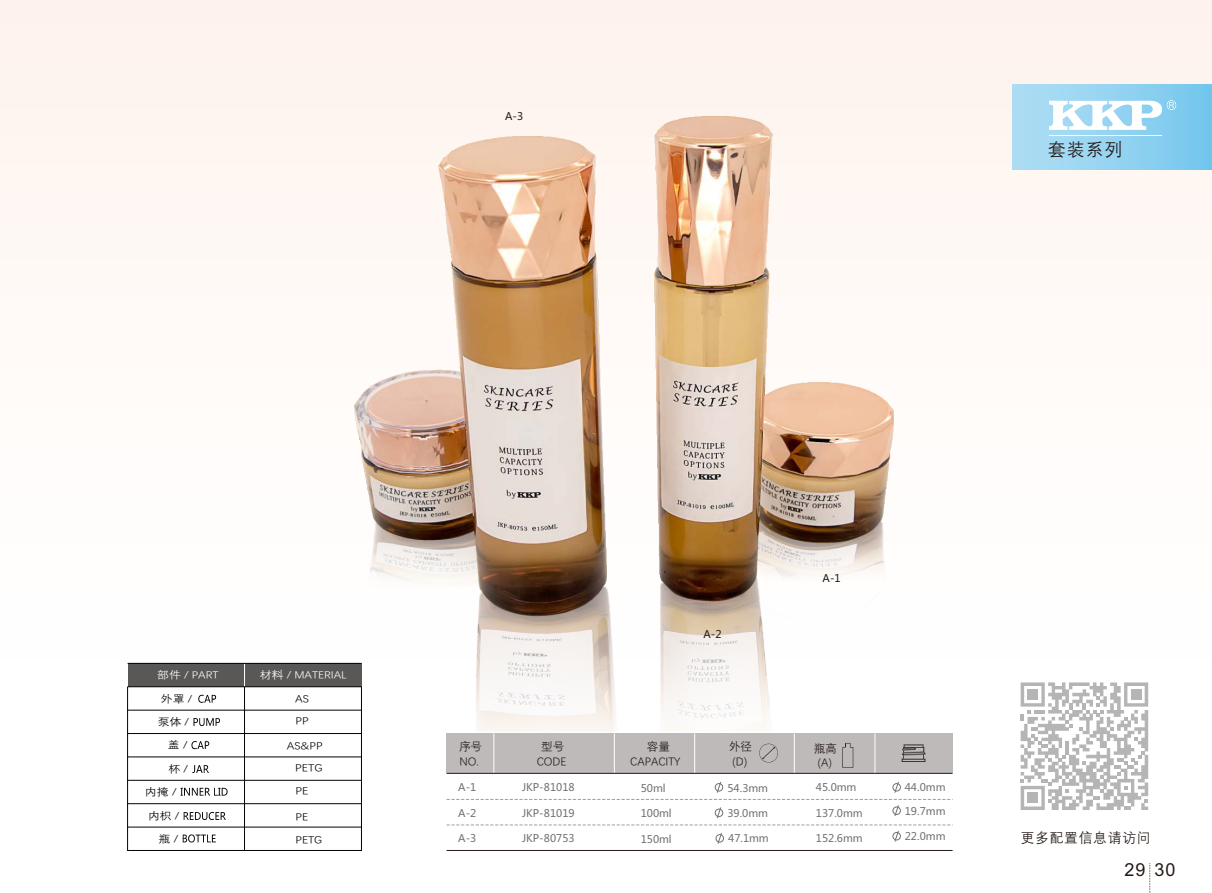
<style>
.page{position:relative;width:1212px;height:893px;background:#fff}
.page>*{position:absolute;margin:0;border:0;box-sizing:border-box;transform-origin:0 0}
.t1{font:18px "Dengxian";color:#231916}
.t2{font:18px "Arial";color:#231916}
.t3{font:13.8px "Dengxian";letter-spacing:.055em;color:#231916}
.t4{font:11.55px/14.7px "Dengxian";color:#231916;text-align:center}
.t5{font:10.5px "Microsoft Ya Hei";color:#717171}
.t6{font:10.5px "Dengxian";color:#070403;scale:1.14 1}
.t7{font:10.5px "Microsoft Ya Hei";color:#231916}
.t8{font:10.5px "Dengxian";color:#070403;scale:1.16 1}
.t9{font:10.35px "Dengxian";color:#fff;scale:1.14 1}
.t10{font:10.35px "Dengxian";letter-spacing:.01em;color:#070403;scale:1.14 1}
.t11{font:10.35px "Dengxian";letter-spacing:.01em;color:#070403;scale:1.16 1}
</style>
<div class="page">
<div style="left:0;top:0;width:1212px;height:893px;background:linear-gradient(to right,#fef9f6,#fef9f6)"></div>
<div style="left:128px;top:663px;width:233px;height:24px;background:#595857"></div>
<hr style="left:127px;top:687px;width:1px;height:163px;background:#060202">
<hr style="left:361px;top:687px;width:1px;height:163px;background:#060202">
<hr style="left:128px;top:710px;width:233px;height:1px;background:#060202">
<hr style="left:244px;top:687px;width:1px;height:163px;background:#060202">
<svg style="left:183px;top:834px;width:33px;height:8px"></svg>
<svg style="left:184px;top:812px;width:42px;height:8px"></svg>
<svg style="left:244px;top:664px;width:1px;height:22px"></svg>
<hr style="left:128px;top:663px;width:233px;height:1px;background:#060202">
<svg style="left:191px;top:741px;width:18px;height:8px"></svg>
<svg style="left:193px;top:718px;width:27px;height:8px"></svg>
<svg style="left:198px;top:695px;width:18px;height:8px"></svg>
<hr style="left:128px;top:686px;width:233px;height:1px;background:#060202">
<hr style="left:128px;top:733px;width:233px;height:1px;background:#060202">
<hr style="left:128px;top:803px;width:233px;height:1px;background:#060202">
<hr style="left:128px;top:827px;width:233px;height:1px;background:#060202">
<hr style="left:128px;top:850px;width:233px;height:1px;background:#060202">
<svg style="left:181px;top:788px;width:47px;height:8px"></svg>
<hr style="left:128px;top:757px;width:233px;height:1px;background:#060202">
<img style="left:354px;top:116px;width:539px;height:616px">
<div style="left:1012px;top:84px;width:200px;height:86px;background:linear-gradient(to right,#b1dff4,#75c7ed)"></div>
<svg style="left:1049px;top:100px;width:127px;height:30px"></svg>
<hr style="left:1049px;top:135px;width:113px;height:1px;background:#fff">
<div style="left:446px;top:733px;width:506px;height:40px;background:#bdbab9"></div>
<svg style="left:902px;top:745px;width:23px;height:17px"></svg>
<svg style="left:842px;top:743px;width:11px;height:25px"></svg>
<hr style="left:614px;top:733px;width:1px;height:40px;background:#fff">
<hr style="left:694px;top:733px;width:1px;height:40px;background:#fff">
<hr style="left:494px;top:733px;width:1px;height:40px;background:#fff">
<svg style="left:759px;top:744px;width:19px;height:18px"></svg>
<hr style="left:794px;top:733px;width:1px;height:40px;background:#fff">
<hr style="left:875px;top:733px;width:1px;height:40px;background:#fff">
<hr style="left:446px;top:773px;width:506px;height:1px;background:#231916">
<hr style="left:446px;top:850px;width:506px;height:1px;background:#231916">
<hr style="left:128px;top:780px;width:233px;height:1px;background:#060202">
<svg style="left:192px;top:765px;width:17px;height:8px"></svg>
<svg style="left:446px;top:781px;width:506px;height:38px"></svg>
<svg style="left:446px;top:825px;width:506px;height:20px"></svg>
<svg style="left:1020px;top:682px;width:128px;height:128px"></svg>
<svg style="left:1149px;top:863px;width:1px;height:30px"></svg>
<p class="t7" style="left:505px;top:112px;width:20px">A-3</p>
<h1 class="t1" style="left:1048px;top:141px;width:76px">套装系列</h1>
<p class="t9" style="left:157px;top:670px;width:55px">部件 / PART</p>
<p class="t9" style="left:260px;top:669px;width:78px">材料 / MATERIAL</p>
<p class="t10" style="left:161px;top:693px;width:29px">外罩 /</p>
<p class="t10" style="left:158px;top:717px;width:29px">泵体 /</p>
<p class="t6" style="left:295px;top:693px;width:14px">AS</p>
<p class="t6" style="left:296px;top:716px;width:13px">PP</p>
<p class="t10" style="left:168px;top:740px;width:19px">盖 /</p>
<p class="t6" style="left:287px;top:741px;width:33px">AS&amp;PP</p>
<p class="t11" style="left:168px;top:764px;width:19px">杯 /</p>
<p class="t8" style="left:295px;top:762px;width:25px">PETG</p>
<p class="t11" style="left:145px;top:786px;width:29px">内掩 /</p>
<p class="t8" style="left:296px;top:785px;width:13px">PE</p>
<p class="t10" style="left:148px;top:811px;width:29px">内枳 /</p>
<p class="t6" style="left:295px;top:812px;width:13px">PE</p>
<p class="t10" style="left:159px;top:833px;width:19px">瓶 /</p>
<p class="t6" style="left:295px;top:834px;width:25px">PETG</p>
<p class="t4" style="left:459px;top:740px;width:25px;text-align:left">序号<br>NO.</p>
<p class="t7" style="left:703px;top:629px;width:20px">A-2</p>
<p class="t7" style="left:822px;top:574px;width:20px">A-1</p>
<p class="t4" style="left:537px;top:739px;width:31px">型号<br>CODE</p>
<p class="t4" style="left:630px;top:740px;width:52px">容量<br>CAPACITY</p>
<p class="t4" style="left:729px;top:740px;width:25px;text-align:left">外径(D)</p>
<p class="t4" style="left:814px;top:741px;width:25px">瓶⾼ (A)</p>
<p class="t5" style="left:458px;top:783px;width:20px">A-1</p>
<p class="t5" style="left:522px;top:783px;width:54px">JKP-81018</p>
<p class="t5" style="left:641px;top:783px;width:26px">50ml</p>
<p class="t5" style="left:727px;top:783px;width:42px">54.3mm</p>
<p class="t5" style="left:816px;top:783px;width:42px">45.0mm</p>
<p class="t5" style="left:458px;top:808px;width:20px">A-2</p>
<p class="t5" style="left:522px;top:808px;width:54px">JKP-81019</p>
<p class="t5" style="left:641px;top:808px;width:33px">100ml</p>
<p class="t5" style="left:727px;top:808px;width:42px">39.0mm</p>
<p class="t5" style="left:816px;top:808px;width:48px">137.0mm</p>
<p class="t5" style="left:458px;top:834px;width:20px">A-3</p>
<p class="t5" style="left:522px;top:834px;width:54px">JKP-80753</p>
<p class="t5" style="left:641px;top:834px;width:33px">150ml</p>
<p class="t5" style="left:728px;top:834px;width:42px">47.1mm</p>
<p class="t5" style="left:816px;top:834px;width:48px">152.6mm</p>
<p class="t5" style="left:905px;top:783px;width:42px">44.0mm</p>
<p class="t5" style="left:905px;top:806px;width:42px">19.7mm</p>
<p class="t5" style="left:905px;top:831px;width:42px">22.0mm</p>
<h2 class="t3" style="left:1021px;top:831px;width:131px">更多配置信息请访问</h2>
<h1 class="t2" style="left:1124px;top:863px;width:53px">29 30</h1>
</div>
